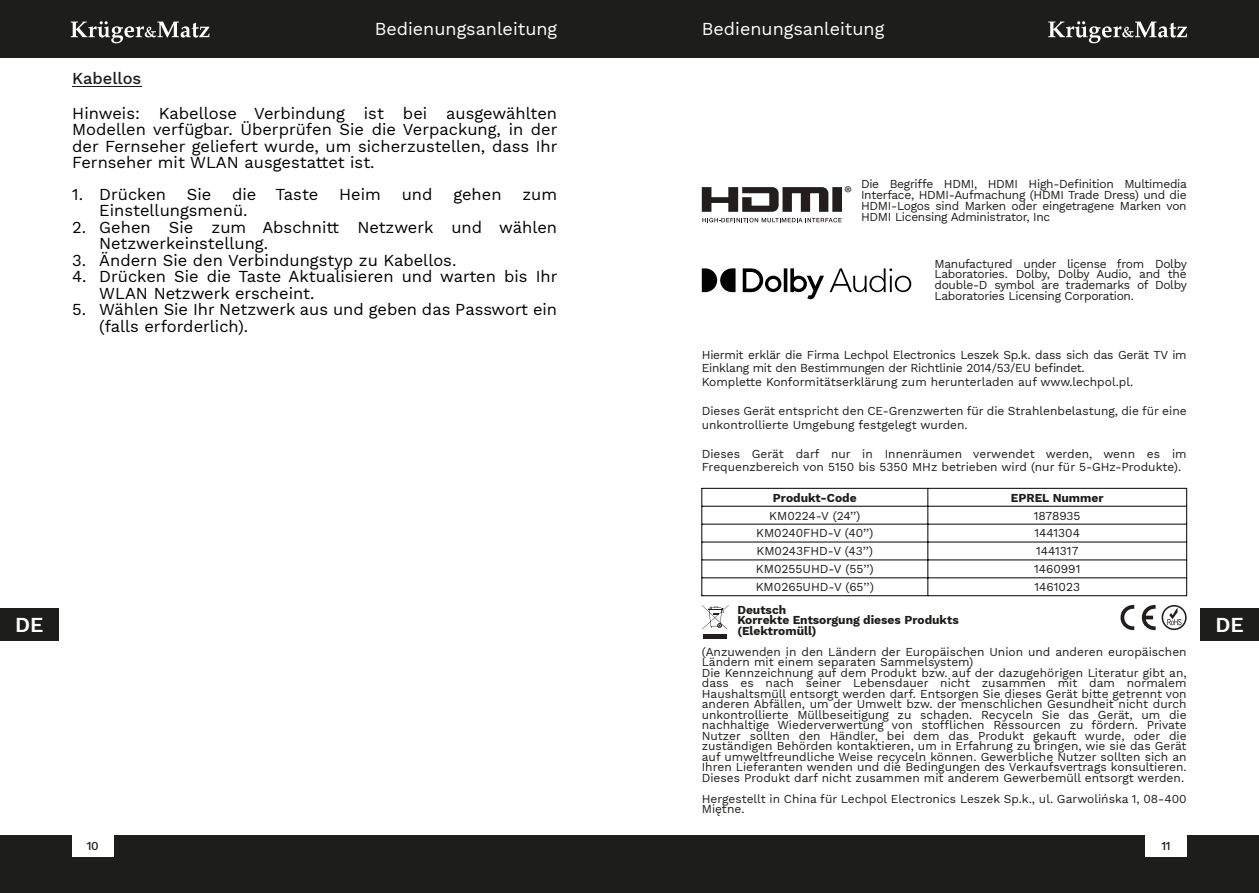
<style>
.page{position:relative;width:1259px;height:893px;background:#fff}
.page>*{position:absolute;margin:0;border:0;box-sizing:border-box;transform-origin:0 0}
.t1{font:600 21px "Work Sans";color:#fff}
.t2{font:18.75px "Myriad Pro";color:#231e1e}
.t3{font:18px "Work Sans";color:#fff}
.t4{font:16.5px/16.5px "Work Sans";color:#000}
.t5{font:500 16.5px "Work Sans";color:#1d1d1b}
.t6{font:12px/10.5px "Work Sans";color:#1d1d1b}
.t7{font:12px/13.8px "Work Sans";letter-spacing:-.025em;color:#1d1d1b}
.t8{font:700 12px/10.5px "Work Sans";color:#1d1d1b}
.t9{font:500 12px "Work Sans";color:#1d1d1b}
</style>
<div class="page">
<div style="left:0;top:0;width:1259px;height:58px;background:#1d1d1b"></div>
<div style="left:0;top:835px;width:1259px;height:58px;background:#1d1d1b"></div>
<svg style="left:71px;top:21px;width:138px;height:22px"></svg>
<svg style="left:1048px;top:21px;width:139px;height:22px"></svg>
<div style="left:1200px;top:608px;width:59px;height:33px;background:#1d1d1b"></div>
<div style="left:0;top:608px;width:59px;height:33px;background:#1d1d1b"></div>
<div style="left:72px;top:835px;width:41px;height:22px;background:#fff"></div>
<div style="left:1145px;top:835px;width:41px;height:22px;background:#fff"></div>
<hr style="left:72px;top:86px;width:69px;height:1px;background:#1d1d1b">
<div style="left:703px;top:634px;width:24px;height:5px;background:#231e1e"></div>
<svg style="left:702px;top:605px;width:27px;height:24px"></svg>
<svg style="left:1161px;top:605px;width:25px;height:25px"></svg>
<svg style="left:1120px;top:605px;width:35px;height:25px"></svg>
<hr style="left:701px;top:488px;width:1px;height:108px;background:#000">
<hr style="left:1186px;top:488px;width:1px;height:108px;background:#000">
<hr style="left:927px;top:488px;width:1px;height:108px;background:#000">
<hr style="left:702px;top:488px;width:484px;height:1px;background:#000">
<hr style="left:702px;top:506px;width:484px;height:1px;background:#000">
<hr style="left:702px;top:524px;width:484px;height:1px;background:#000">
<hr style="left:702px;top:542px;width:484px;height:1px;background:#000">
<hr style="left:702px;top:560px;width:484px;height:1px;background:#000">
<hr style="left:702px;top:577px;width:484px;height:1px;background:#000">
<hr style="left:702px;top:595px;width:484px;height:1px;background:#000">
<svg style="left:702px;top:187px;width:140px;height:25px"></svg>
<svg style="left:702px;top:218px;width:139px;height:4px"></svg>
<svg style="left:702px;top:268px;width:209px;height:31px"></svg>
<h3 class="t3" style="left:375px;top:19px;width:184px">Bedienungsanleitung</h3>
<h3 class="t3" style="left:702px;top:19px;width:184px">Bedienungsanleitung</h3>
<h3 class="t5" style="left:72px;top:69px;width:71px">Kabellos</h3>
<h3 class="t4" style="left:72px;top:105px;width:487px;text-align:justify">Hinweis: Kabellose Verbindung ist bei ausgewählten Modellen verfügbar. Überprüfen Sie die Verpackung, in der der Fernseher geliefert wurde, um sicherzustellen, dass Ihr Fernseher mit WLAN ausgestattet ist.</h3>
<h3 class="t4" style="left:72px;top:186px;width:95px">1. Drücken</h3>
<h3 class="t4" style="left:187px;top:186px;width:26px">Sie</h3>
<h3 class="t4" style="left:232px;top:186px;width:88px">die Taste</h3>
<h3 class="t4" style="left:339px;top:186px;width:43px">Heim</h3>
<h3 class="t4" style="left:402px;top:186px;width:32px">und</h3>
<h3 class="t4" style="left:453px;top:186px;width:50px">gehen</h3>
<h3 class="t4" style="left:522px;top:186px;width:36px">zum</h3>
<h3 class="t4" style="left:99px;top:202px;width:150px">Einstellungsmenü.</h3>
<h3 class="t4" style="left:99px;top:219px;width:459px;text-indent:-27px">2. Gehen Sie zum Abschnitt Netzwerk und wählen<br>Netzwerkeinstellung.</h3>
<h3 class="t4" style="left:72px;top:252px;width:385px">3. Ändern Sie den Verbindungstyp zu Kabellos.</h3>
<h3 class="t4" style="left:99px;top:268px;width:460px;text-indent:-27px">4. Drücken Sie die Taste Aktualisieren und warten bis Ihr<br>WLAN Netzwerk erscheint.</h3>
<h3 class="t4" style="left:99px;top:301px;width:459px;text-indent:-27px">5. Wählen Sie Ihr Netzwerk aus und geben das Passwort ein (falls erforderlich).</h3>
<h2 class="t2" style="left:844px;top:185px;width:9px">®</h2>
<p class="t6" style="left:861px;top:179px;width:327px;text-align:justify">Die Begriffe HDMI, HDMI High-Definition Multimedia Interface, HDMI-Aufmachung (HDMI Trade Dress) und die HDMI-Logos sind Marken oder eingetragene Marken von HDMI Licensing Administrator, Inc</p>
<p class="t6" style="left:934px;top:258px;width:254px;text-align:justify">Manufactured under license from Dolby Laboratories. Dolby, Dolby Audio, and the double-D symbol are trademarks of Dolby Laboratories Licensing Corporation.</p>
<p class="t7" style="left:702px;top:348px;width:486px">Hiermit erklär die Firma Lechpol Electronics Leszek Sp.k. dass sich das Gerät TV im<br>Einklang mit den Bestimmungen der Richtlinie 2014/53/EU befindet.<br>Komplette Konformitätserklärung zum herunterladen auf www.lechpol.pl.</p>
<p class="t6" style="left:702px;top:404px;width:486px;line-height:13.8px">Dieses Gerät entspricht den CE-Grenzwerten für die Strahlenbelastung, die für eine unkontrollierte Umgebung festgelegt wurden.</p>
<p class="t6" style="left:702px;top:447px;width:486px;line-height:13.8px">Dieses Gerät darf nur in Innenräumen verwendet werden, wenn es im<br>Frequenzbereich von 5150 bis 5350 MHz betrieben wird (nur für 5-GHz-Produkte).</p>
<p class="t8" style="left:773px;top:492px;width:85px">Produkt-Code</p>
<p class="t8" style="left:1011px;top:492px;width:94px">EPREL Nummer</p>
<p class="t6" style="left:769px;top:510px;width:93px">KM0224-V (24’’)</p>
<p class="t6" style="left:1034px;top:510px;width:48px">1878935</p>
<p class="t6" style="left:756px;top:528px;width:119px">KM0240FHD-V (40’’)</p>
<p class="t6" style="left:1034px;top:528px;width:47px">1441304</p>
<p class="t6" style="left:756px;top:546px;width:118px">KM0243FHD-V (43’’)</p>
<p class="t6" style="left:1036px;top:546px;width:44px">1441317</p>
<p class="t6" style="left:756px;top:564px;width:119px">KM0255UHD-V (55’’)</p>
<p class="t6" style="left:1034px;top:564px;width:48px">1460991</p>
<p class="t6" style="left:756px;top:582px;width:120px">KM0265UHD-V (65’’)</p>
<p class="t6" style="left:1034px;top:582px;width:47px">1461023</p>
<p class="t8" style="left:737px;top:604px;width:223px">Deutsch<br>Korrekte Entsorgung dieses Produkts (Elektromüll)</p>
<p class="t6" style="left:702px;top:646px;width:486px">(Anzuwenden in den Ländern der Europäischen Union und anderen europäischen Ländern mit einem separaten Sammelsystem)<br>Die Kennzeichnung auf dem Produkt bzw. auf der dazugehörigen Literatur gibt an, dass es nach seiner Lebensdauer nicht zusammen mit dam normalem Haushaltsmüll entsorgt werden darf. Entsorgen Sie dieses Gerät bitte getrennt von anderen Abfällen, um der Umwelt bzw. der menschlichen Gesundheit nicht durch unkontrollierte Müllbeseitigung zu schaden. Recyceln Sie das Gerät, um die nachhaltige Wiederverwertung von stofflichen Ressourcen zu fördern. Private Nutzer sollten den Händler, bei dem das Produkt gekauft wurde, oder die zuständigen Behörden kontaktieren, um in Erfahrung zu bringen, wie sie das Gerät auf umweltfreundliche Weise recyceln können. Gewerbliche Nutzer sollten sich an Ihren Lieferanten wenden und die Bedingungen des Verkaufsvertrags konsultieren.<br>Dieses Produkt darf nicht zusammen mit anderem Gewerbemüll entsorgt werden.</p>
<p class="t6" style="left:702px;top:793px;width:486px">Hergestellt in China für Lechpol Electronics Leszek Sp.k., ul. Garwolińska 1, 08-400<br>Miętne.</p>
<h1 class="t1" style="left:15px;top:613px;width:30px">DE</h1>
<h1 class="t1" style="left:1215px;top:613px;width:30px">DE</h1>
<p class="t9" style="left:87px;top:839px;width:13px">10</p>
<p class="t9" style="left:1161px;top:839px;width:11px">11</p>
</div>
